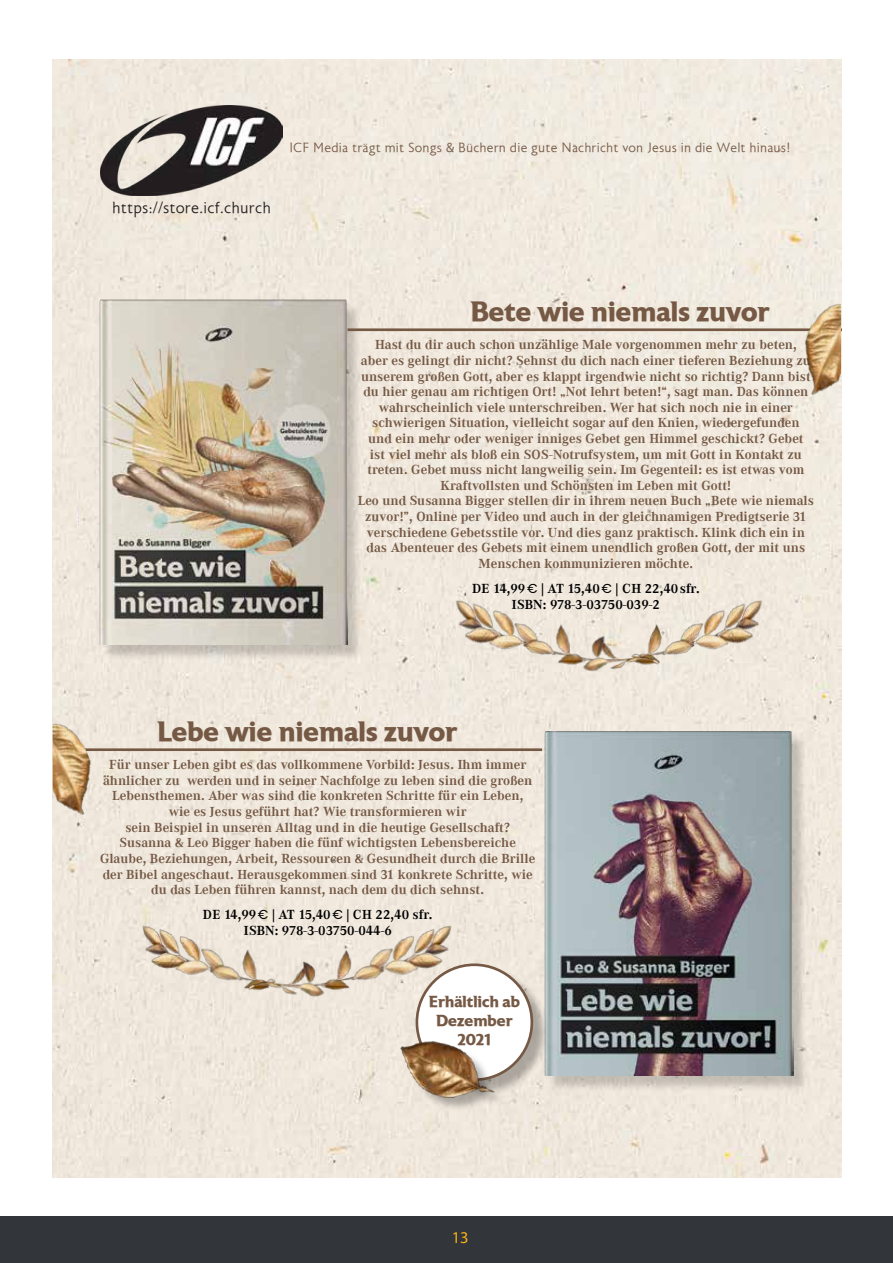
<style>
.page{position:relative;width:893px;height:1263px;background:#fff}
.page>*{position:absolute;margin:0;border:0;box-sizing:border-box;transform-origin:0 0}
.t1{font:700 27.9px "Astoria";color:#755945}
.t2{font:16.5px "Myriad Pro";color:#fcaf17}
.t3{font:300 15.9px "Astoria";color:#231f20}
.t4{font:700 15.9px/19px "Astoria";color:#755945;text-align:center}
.t5{font:300 13.2px "Astoria";color:#755945}
.t6{font:700 13.05px/15.6px "Corporate ABQ";color:#755945;text-align:center}
.t7{font:700 13.05px/15.6px "Corporate ABQ";color:#000;text-align:center}
.s1{font-family:"Poppins";font-weight:400}
</style>
<div class="page">
<div style="left:53px;top:60px;width:788px;height:1118px;background:#f0e9de"></div>
<div style="left:101px;top:302px;width:263px;height:359px;background:#000;opacity:.19"></div>
<img style="left:96px;top:299px;width:252px;height:345px">
<div style="left:546px;top:733px;width:264px;height:359px;background:#000;opacity:.19"></div>
<img style="left:542px;top:731px;width:251px;height:345px">
<img style="left:101px;top:105px;width:182px;height:90px">
<img style="left:659px;top:595px;width:105px;height:78px">
<img style="left:453px;top:595px;width:206px;height:78px">
<img style="left:139px;top:921px;width:108px;height:77px">
<img style="left:247px;top:920px;width:206px;height:78px">
<hr style="left:348px;top:328px;width:493px;height:3px;background:#755945">
<hr style="left:64px;top:748px;width:478px;height:3px;background:#755945">
<img style="left:784px;top:282px;width:57px;height:122px">
<img style="left:53px;top:702px;width:58px;height:122px">
<div style="left:418px;top:965px;width:131px;height:132px;background:#000;opacity:.29"></div>
<div style="left:417px;top:965px;width:115px;height:115px;background:#fff;border-radius:50%"></div>
<div style="left:416px;top:963px;width:117px;height:118px;border:3px solid #755945;border-radius:50%"></div>
<div style="left:403px;top:1044px;width:106px;height:68px;background:#000;opacity:.29"></div>
<img style="left:400px;top:1041px;width:94px;height:56px">
<div style="left:0;top:1216px;width:893px;height:47px;background:#32363b"></div>
<p class="t3" style="left:112px;top:199px;width:160px">https://store.icf.church</p>
<p class="t5" style="left:289px;top:141px;width:503px">ICF Media trägt mit Songs &amp; Büchern die gute Nachricht von Jesus in die Welt hinaus!</p>
<h1 class="t1" style="left:470px;top:295px;width:301px">Bete wie niemals zuvor</h1>
<p class="t6" style="left:358px;top:337px;width:458px">Hast du dir auch schon unzählige Male vorgenommen mehr zu beten,<br>aber es gelingt dir nicht? Sehnst du dich nach einer tieferen Beziehung zu unserem großen Gott, aber es klappt irgendwie nicht so richtig? Dann bist du hier genau am richtigen Ort! „Not lehrt beten!“, sagt man. Das können wahrscheinlich viele unterschreiben. Wer hat sich noch nie in einer schwierigen Situation, vielleicht sogar auf den Knien, wiedergefunden<br>und ein mehr oder weniger inniges Gebet gen Himmel geschickt? Gebet<br>ist viel mehr als bloß ein SOS-Notrufsystem, um mit Gott in Kontakt zu treten. Gebet muss nicht langweilig sein. Im Gegenteil: es ist etwas vom Kraftvollsten und Schönsten im Leben mit Gott!<br>Leo und Susanna Bigger stellen dir in ihrem neuen Buch „Bete wie niemals zuvor!”, Online per Video und auch in der gleichnamigen Predigtserie 31 verschiedene Gebetsstile vor. Und dies ganz praktisch. Klink dich ein in das Abenteuer des Gebets mit einem unendlich großen Gott, der mit uns Menschen kommunizieren möchte.</p>
<p class="t7" style="left:472px;top:581px;width:229px">DE 14,99<span class="s1">€</span> | AT 15,40<span class="s1">€</span> | CH 22,40sfr.<br>ISBN: 978-3-03750-039-2</p>
<h1 class="t1" style="left:157px;top:715px;width:302px">Lebe wie niemals zuvor</h1>
<p class="t6" style="left:100px;top:757px;width:437px">Für unser Leben gibt es das vollkommene Vorbild: Jesus. Ihm immer ähnlicher zu werden und in seiner Nachfolge zu leben sind die großen Lebensthemen. Aber was sind die konkreten Schritte für ein Leben, wie es Jesus geführt hat? Wie transformieren wir<br>sein Beispiel in unseren Alltag und in die heutige Gesellschaft?<br>Susanna &amp; Leo Bigger haben die fünf wichtigsten Lebensbereiche Glaube, Beziehungen, Arbeit, Ressourcen &amp; Gesundheit durch die Brille der Bibel angeschaut. Herausgekommen sind 31 konkrete Schritte, wie du das Leben führen kannst, nach dem du dich sehnst.</p>
<p class="t7" style="left:203px;top:907px;width:231px">DE 14,99<span class="s1">€</span> | AT 15,40<span class="s1">€</span> | CH 22,40 sfr.<br>ISBN: 978-3-03750-044-6</p>
<p class="t4" style="left:429px;top:992px;width:93px">Erhältlich ab<br>Dezember<br>2021</p>
<p class="t2" style="left:452px;top:1227px;width:18px">13</p>
</div>
